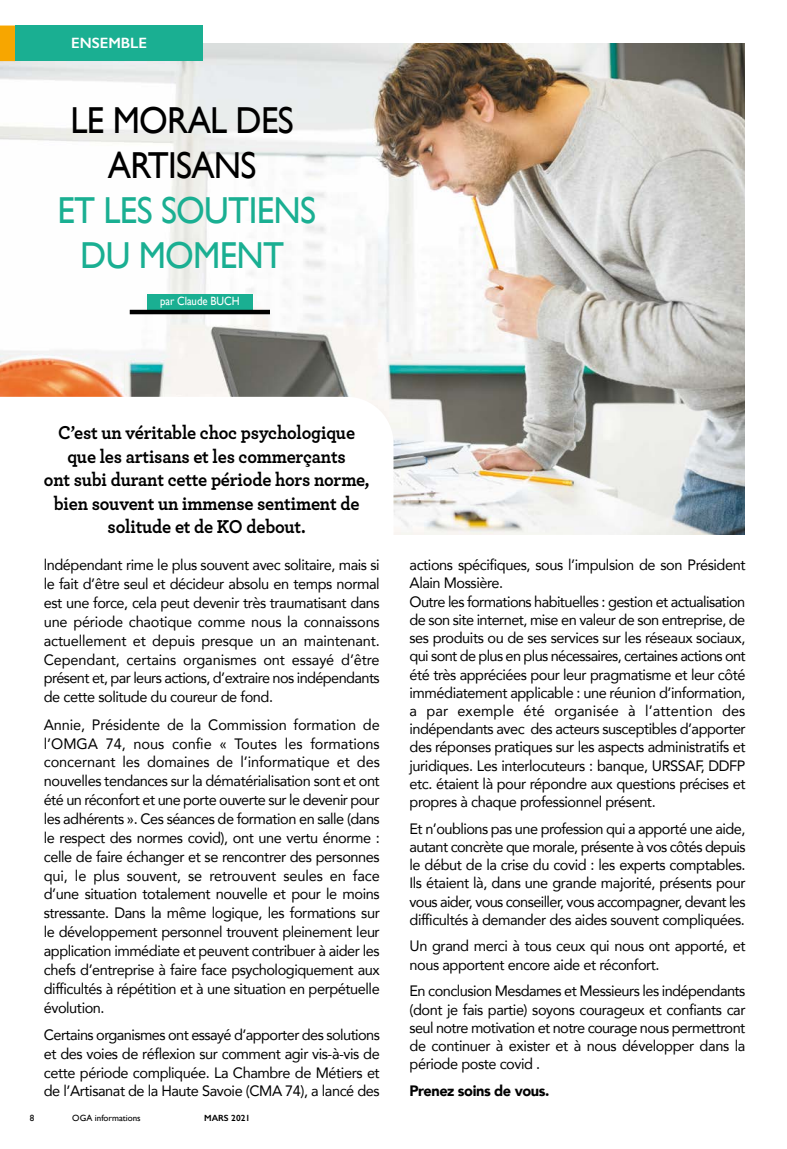
<style>
.page{position:relative;width:787px;height:1149px;background:#fff}
.page>*{position:absolute;margin:0;border:0;box-sizing:border-box;transform-origin:0 0}
.t1{font:37.5px/45px "Gill Sans";letter-spacing:-.02em;color:#1aaf92;text-align:center;scale:.93 1}
.t2{font:37.5px/45px "Gill Sans";letter-spacing:-.02em;color:#000;text-align:center;scale:.93 1}
.t3{font:700 19.5px/23.4px "Archer";letter-spacing:-.01em;color:#000;text-align:center;scale:.93 1}
.t4{font:15px/18.9px "Avenir";letter-spacing:-.03em;color:#000;text-align:justify}
.t5{font:900 15px "Avenir";letter-spacing:-.03em;color:#000}
.t6{font:600 15px "Gill Sans";color:#fff}
.t7{font:12px "Gill Sans";letter-spacing:-.005em;color:#fff;scale:.9 1}
.t8{font:9px "Gill Sans";color:#000}
.t9{font:600 9px "Gill Sans";color:#000}
</style>
<div class="page">
<img style="left:0;top:44px;width:744px;height:490px">
<svg style="left:0;top:396px;width:393px;height:138px"></svg>
<div style="left:147px;top:294px;width:105px;height:15px;background:#1aaf92"></div>
<hr style="left:130px;top:310px;width:140px;height:4px;background:#000">
<svg style="left:0;top:26px;width:15px;height:35px"></svg>
<div style="left:15px;top:26px;width:188px;height:35px;background:#1aaf92"></div>
<p class="t6" style="left:71px;top:34px;width:77px">ENSEMBLE</p>
<h1 class="t2" style="left:71px;top:98px;width:241px">LE MORAL DES<br>ARTISANS</h1>
<h1 class="t1" style="left:57px;top:188px;width:279px">ET LES SOUTIENS<br>DU MOMENT</h1>
<p class="t7" style="left:160px;top:294px;width:90px">par Claude BUCH</p>
<h2 class="t3" style="left:44px;top:420px;width:352px">C’est un véritable choc psychologique que les artisans et les commerçants<br>ont subi durant cette période hors norme, bien souvent un immense sentiment de solitude et de KO debout.</h2>
<p class="t4" style="left:44px;top:555px;width:337px">lndépendant rime le plus souvent avec solitaire, mais si le fait d’être seul et décideur absolu en temps normal est une force, cela peut devenir très traumatisant dans une période chaotique comme nous la connaissons actuellement et depuis presque un an maintenant.<br>Cependant, certains organismes ont essayé d’être présent et, par leurs actions, d’extraire nos indépendants de cette solitude du coureur de fond.</p>
<p class="t4" style="left:44px;top:714px;width:337px">Annie, Présidente de la Commission formation de l’OMGA 74, nous confie « Toutes les formations concernant les domaines de l’informatique et des nouvelles tendances sur la dématérialisation sont et ont été un réconfort et une porte ouverte sur le devenir pour les adhérents ». Ces séances de formation en salle (dans le respect des normes covid), ont une vertu énorme : celle de faire échanger et se rencontrer des personnes qui, le plus souvent, se retrouvent seules en face d’une situation totalement nouvelle et pour le moins stressante. Dans la même logique, les formations sur le développement personnel trouvent pleinement leur application immédiate et peuvent contribuer à aider les chefs d’entreprise à faire face psychologiquement aux difficultés à répétition et à une situation en perpétuelle évolution.</p>
<p class="t4" style="left:44px;top:1024px;width:338px">Certains organismes ont essayé d’apporter des solutions et des voies de réflexion sur comment agir vis-à-vis de cette période compliquée. La Chambre de Métiers et de l’Artisanat de la Haute Savoie (CMA 74), a lancé des</p>
<p class="t8" style="left:30px;top:1112px;width:6px">8</p>
<p class="t8" style="left:72px;top:1112px;width:70px">OGA informations</p>
<p class="t9" style="left:204px;top:1112px;width:48px">MARS 2021</p>
<p class="t4" style="left:409px;top:555px;width:338px;line-height:18.1px;text-align:left">actions spécifiques, sous l’impulsion de son Président Alain Mossière.<br>Outre les formations habituelles : gestion et actualisation de son site internet, mise en valeur de son entreprise, de ses produits ou de ses services sur les réseaux sociaux, qui sont de plus en plus nécessaires, certaines actions ont été très appréciées pour leur pragmatisme et leur côté immédiatement applicable : une réunion d’information, a par exemple été organisée à l’attention des indépendants avec des acteurs susceptibles d’apporter des réponses pratiques sur les aspects administratifs et juridiques. Les interlocuteurs : banque, URSSAF, DDFP etc. étaient là pour répondre aux questions précises et propres à chaque professionnel présent.</p>
<p class="t4" style="left:409px;top:818px;width:338px;line-height:18.1px">Et n’oublions pas une profession qui a apporté une aide, autant concrète que morale, présente à vos côtés depuis le début de la crise du covid : les experts comptables.<br>Ils étaient là, dans une grande majorité, présents pour vous aider, vous conseiller, vous accompagner, devant les difficultés à demander des aides souvent compliquées.</p>
<p class="t4" style="left:409px;top:936px;width:337px;line-height:18.1px">Un grand merci à tous ceux qui nous ont apporté, et nous apportent encore aide et réconfort.</p>
<p class="t4" style="left:409px;top:981px;width:337px;line-height:18.1px">En conclusion Mesdames et Messieurs les indépendants (dont je fais partie) soyons courageux et confiants car seul notre motivation et notre courage nous permettront de continuer à exister et à nous développer dans la période poste covid .</p>
<p class="t5" style="left:409px;top:1077px;width:141px">Prenez soins de vous.</p>
</div>
